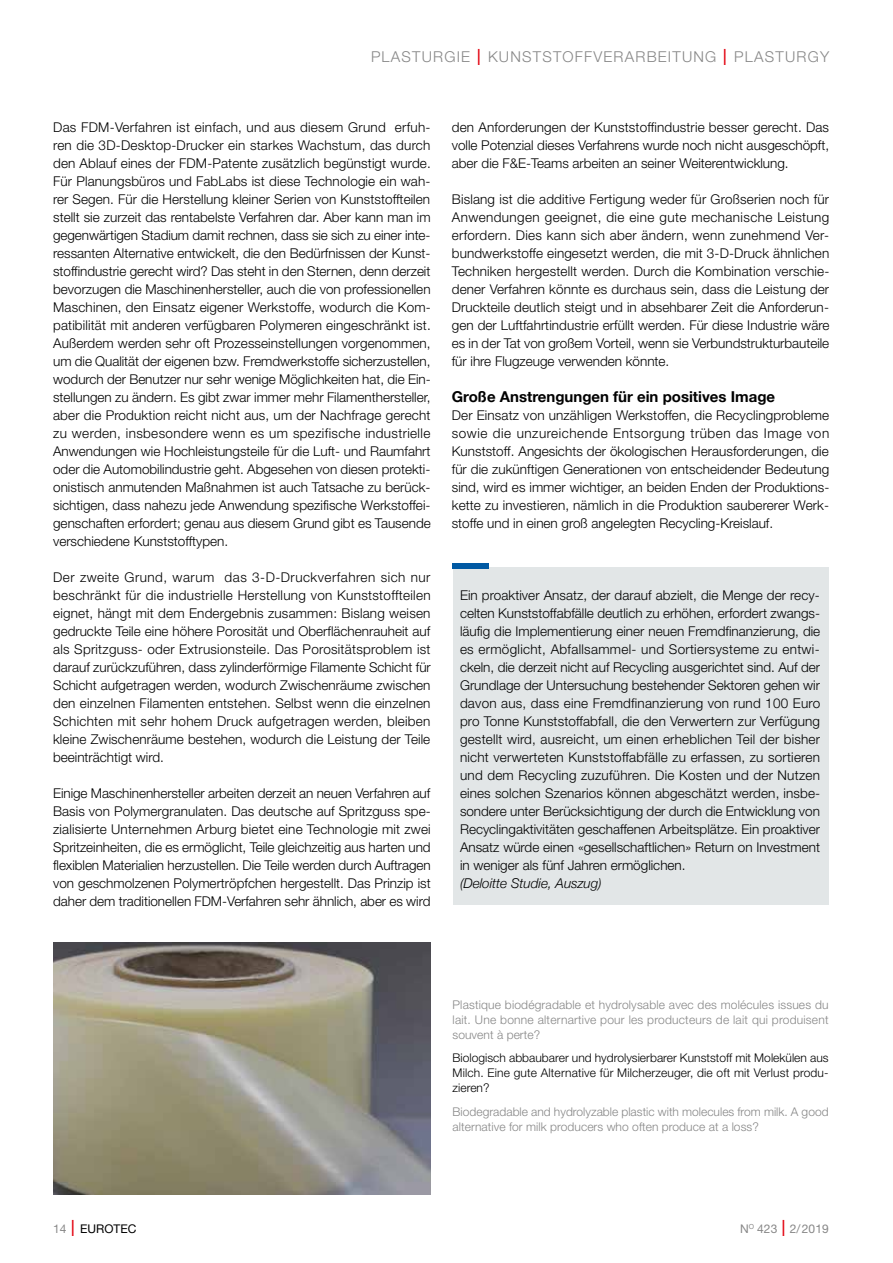
<style>
.page{position:relative;width:893px;height:1263px;background:#fff}
.page>*{position:absolute;margin:0;border:0;box-sizing:border-box;transform-origin:0 0}
.t1{font:300 15px "Helvetica Neue";letter-spacing:.08em;color:#878787}
.t2{font:700 15px "Helvetica Neue";color:#000}
.t3{font:300 13.5px/18px "Helvetica Neue";color:#000;text-align:justify}
.t4{font:italic 300 13.5px "Helvetica Neue";color:#000}
.t5{font:300 12px/15px "Helvetica Neue";letter-spacing:.005em;color:#878787;text-align:justify}
.t6{font:300 12px/15px "Helvetica Neue";letter-spacing:.01em;color:#000;text-align:justify}
.t7{font:12px "Helvetica Neue";color:#878787}
.t8{font:12px "Helvetica Neue";color:#000}
.s1{font-stretch:condensed;font-size:22.5px;color:#e30613}
.s2{color:#878787}
.s3{font-weight:300;font-stretch:condensed;font-size:22.5px;color:#e30613}
</style>
<div class="page">
<div style="left:453px;top:568px;width:375px;height:337px;background:#e2e6e7"></div>
<div style="left:453px;top:563px;width:36px;height:6px;background:#0059a3"></div>
<img style="left:53px;top:942px;width:377px;height:252px">
<p class="t1" style="left:371px;top:47px;width:460px">PLASTURGIE <span class="s1">I</span> KUNSTSTOFFVERARBEITUNG <span class="s1">I</span> PLASTURGY</p>
<p class="t3" style="left:53px;top:118px;width:379px">Das FDM-Verfahren ist einfach, und aus diesem Grund erfuh&shy;ren die 3D-Desktop-Drucker ein starkes Wachstum, das durch den Ablauf eines der FDM-Patente zusätzlich begünstigt wurde.<br>Für Planungsbüros und FabLabs ist diese Technologie ein wah&shy;rer Segen. Für die Herstellung kleiner Serien von Kunststoffteilen stellt sie zurzeit das rentabelste Verfahren dar. Aber kann man im gegenwärtigen Stadium damit rechnen, dass sie sich zu einer inte&shy;ressanten Alternative entwickelt, die den Bedürfnissen der Kunst&shy;stoffindustrie gerecht wird? Das steht in den Sternen, denn derzeit bevorzugen die Maschinenhersteller, auch die von professionellen Maschinen, den Einsatz eigener Werkstoffe, wodurch die Kom&shy;patibilität mit anderen verfügbaren Polymeren eingeschränkt ist.<br>Außerdem werden sehr oft Prozesseinstellungen vorgenommen, um die Qualität der eigenen bzw. Fremdwerkstoffe sicherzustellen, wodurch der Benutzer nur sehr wenige Möglichkeiten hat, die Ein&shy;stellungen zu ändern. Es gibt zwar immer mehr Filamenthersteller, aber die Produktion reicht nicht aus, um der Nachfrage gerecht zu werden, insbesondere wenn es um spezifische industrielle Anwendungen wie Hochleistungsteile für die Luft- und Raumfahrt oder die Automobilindustrie geht. Abgesehen von diesen protekti&shy;onistisch anmutenden Maßnahmen ist auch Tatsache zu berück&shy;sichtigen, dass nahezu jede Anwendung spezifische Werkstoffei&shy;genschaften erfordert; genau aus diesem Grund gibt es Tausende verschiedene Kunststofftypen.</p>
<p class="t3" style="left:53px;top:568px;width:379px">Der zweite Grund, warum das 3-D-Druckverfahren sich nur beschränkt für die industrielle Herstellung von Kunststoffteilen eignet, hängt mit dem Endergebnis zusammen: Bislang weisen gedruckte Teile eine höhere Porosität und Oberflächenrauheit auf als Spritzguss- oder Extrusionsteile. Das Porositätsproblem ist darauf zurückzuführen, dass zylinderförmige Filamente Schicht für Schicht aufgetragen werden, wodurch Zwischenräume zwischen den einzelnen Filamenten entstehen. Selbst wenn die einzelnen Schichten mit sehr hohem Druck aufgetragen werden, bleiben kleine Zwischenräume bestehen, wodurch die Leistung der Teile beeinträchtigt wird.</p>
<p class="t3" style="left:53px;top:784px;width:379px">Einige Maschinenhersteller arbeiten derzeit an neuen Verfahren auf Basis von Polymergranulaten. Das deutsche auf Spritzguss spe&shy;zialisierte Unternehmen Arburg bietet eine Technologie mit zwei Spritzeinheiten, die es ermöglicht, Teile gleichzeitig aus harten und flexiblen Materialien herzustellen. Die Teile werden durch Auftragen von geschmolzenen Polymertröpfchen hergestellt. Das Prinzip ist daher dem traditionellen FDM-Verfahren sehr ähnlich, aber es wird</p>
<p class="t3" style="left:452px;top:118px;width:379px">den Anforderungen der Kunststoffindustrie besser gerecht. Das volle Potenzial dieses Verfahrens wurde noch nicht ausgeschöpft, aber die F&amp;E-Teams arbeiten an seiner Weiterentwicklung.</p>
<p class="t3" style="left:452px;top:190px;width:379px">Bislang ist die additive Fertigung weder für Großserien noch für Anwendungen geeignet, die eine gute mechanische Leistung erfordern. Dies kann sich aber ändern, wenn zunehmend Ver&shy;bundwerkstoffe eingesetzt werden, die mit 3-D-Druck ähnlichen Techniken hergestellt werden. Durch die Kombination verschie&shy;dener Verfahren könnte es durchaus sein, dass die Leistung der Druckteile deutlich steigt und in absehbarer Zeit die Anforderun&shy;gen der Luftfahrtindustrie erfüllt werden. Für diese Industrie wäre es in der Tat von großem Vorteil, wenn sie Verbundstrukturbauteile für ihre Flugzeuge verwenden könnte.</p>
<p class="t2" style="left:452px;top:385px;width:325px">Große Anstrengungen für ein positives Image</p>
<p class="t3" style="left:452px;top:406px;width:379px">Der Einsatz von unzähligen Werkstoffen, die Recyclingprobleme sowie die unzureichende Entsorgung trüben das Image von Kunststoff. Angesichts der ökologischen Herausforderungen, die für die zukünftigen Generationen von entscheidender Bedeutung sind, wird es immer wichtiger, an beiden Enden der Produktions&shy;kette zu investieren, nämlich in die Produktion saubererer Werk&shy;stoffe und in einen groß angelegten Recycling-Kreislauf.</p>
<p class="t3" style="left:460px;top:586px;width:362px">Ein proaktiver Ansatz, der darauf abzielt, die Menge der recy&shy;celten Kunststoffabfälle deutlich zu erhöhen, erfordert zwangs&shy;läufig die Implementierung einer neuen Fremdfinanzierung, die es ermöglicht, Abfallsammel- und Sortiersysteme zu entwi&shy;ckeln, die derzeit nicht auf Recycling ausgerichtet sind. Auf der Grundlage der Untersuchung bestehender Sektoren gehen wir davon aus, dass eine Fremdfinanzierung von rund 100 Euro pro Tonne Kunststoffabfall, die den Verwertern zur Verfügung gestellt wird, ausreicht, um einen erheblichen Teil der bisher nicht verwerteten Kunststoffabfälle zu erfassen, zu sortieren und dem Recycling zuzuführen. Die Kosten und der Nutzen eines solchen Szenarios können abgeschätzt werden, insbe&shy;sondere unter Berücksichtigung der durch die Entwicklung von Recyclingaktivitäten geschaffenen Arbeitsplätze. Ein proaktiver Ansatz würde einen «gesellschaftlichen» Return on Investment in weniger als fünf Jahren ermöglichen.</p>
<p class="t4" style="left:460px;top:872px;width:143px">(Deloitte Studie, Auszug)</p>
<p class="t5" style="left:453px;top:997px;width:377px">Plastique biodégradable et hydrolysable avec des molécules issues du lait. Une bonne alternartive pour les producteurs de lait qui produisent souvent à perte?</p>
<p class="t6" style="left:453px;top:1050px;width:378px">Biologisch abbaubarer und hydrolysierbarer Kunststoff mit Molekülen aus Milch. Eine gute Alternative für Milcherzeuger, die oft mit Verlust produ&shy;zieren?</p>
<p class="t5" style="left:453px;top:1104px;width:378px">Biodegradable and hydrolyzable plastic with molecules from milk. A good alternative for milk producers who often produce at a loss?</p>
<p class="t8" style="left:53px;top:1221px;width:85px"><span class="s2">14</span> <span class="s3">I</span> EUROTEC</p>
<p class="t7" style="left:740px;top:1221px;width:90px">N<sup>O</sup> 423 <span class="s3">I</span> 2/2019</p>
</div>
